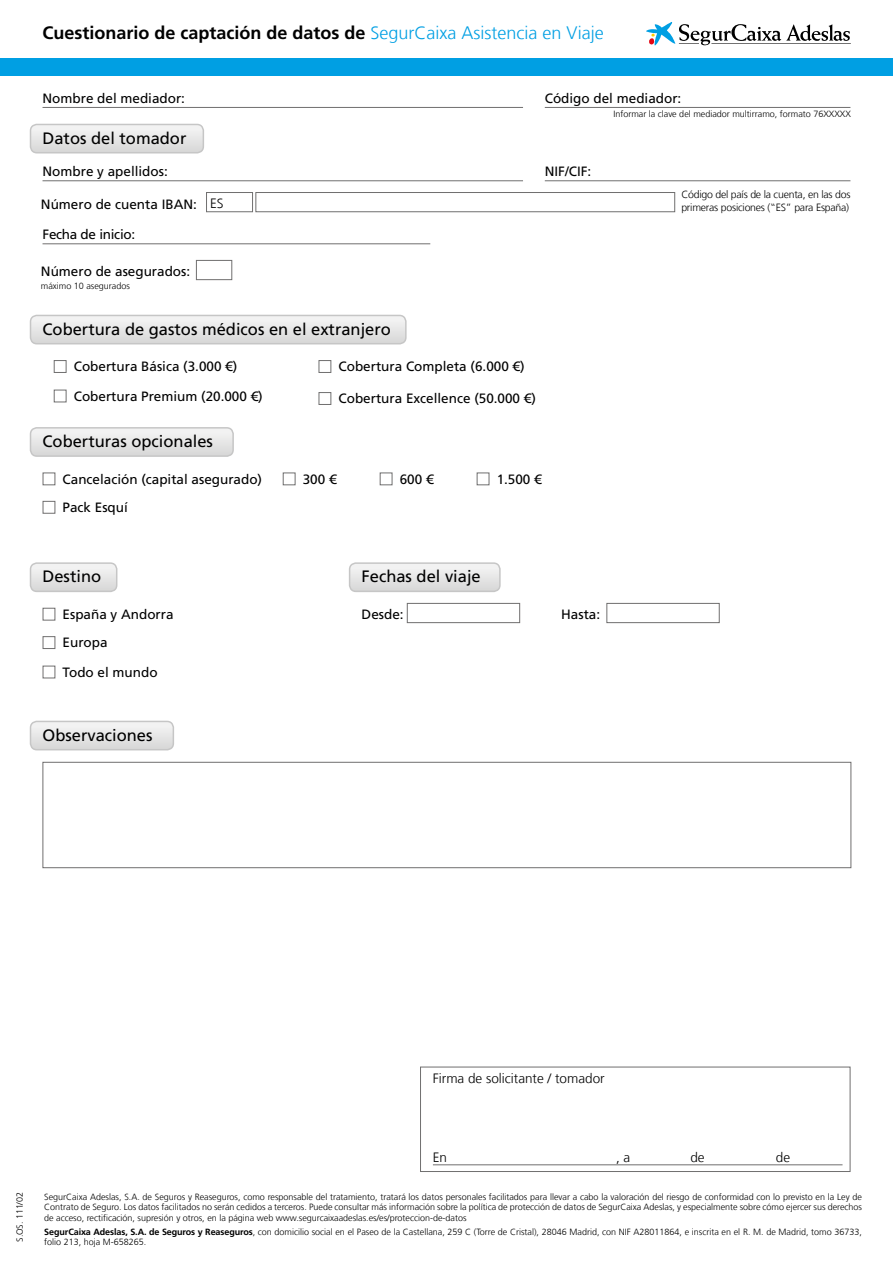
<style>
.page{position:relative;width:893px;height:1263px;background:#fff}
.page>*{position:absolute;margin:0;border:0;box-sizing:border-box;transform-origin:0 0}
.t1{font:700 18px "La Caixa Frutiger";color:#000}
.t2{font:16.5px "La Caixa Frutiger";color:#000}
.t3{font:13.5px/29.4px "La Caixa Frutiger";color:#000}
.t4{font:300 13.5px "La Caixa Frutiger";color:#000}
.t5{font:13.5px "La Caixa Frutiger";letter-spacing:-.02em;color:#000}
.t6{font:300 10.5px "La Caixa Frutiger";letter-spacing:-.02em;color:#000}
.t7{font:300 9px/10.5px "La Caixa Frutiger";color:#000;text-align:justify}
.s1{font-weight:300;color:#009fe3}
.s2{font-weight:700}
</style>
<div class="page">
<svg style="left:31px;top:124px;width:172px;height:29px"></svg>
<div style="left:30px;top:124px;width:174px;height:29px;border:2px solid #c6c6c6;border-radius:6px"></div>
<svg style="left:33px;top:565px;width:84px;height:24px"></svg>
<div style="left:30px;top:562px;width:87px;height:30px;border:2px solid #c6c6c6;border-radius:6px"></div>
<svg style="left:352px;top:565px;width:146px;height:24px"></svg>
<div style="left:349px;top:562px;width:152px;height:30px;border:2px solid #c6c6c6;border-radius:6px"></div>
<svg style="left:33px;top:430px;width:198px;height:24px"></svg>
<div style="left:30px;top:427px;width:204px;height:30px;border:2px solid #c6c6c6;border-radius:6px"></div>
<svg style="left:31px;top:315px;width:373px;height:29px"></svg>
<div style="left:30px;top:315px;width:377px;height:29px;border:2px solid #c6c6c6;border-radius:6px"></div>
<hr style="left:43px;top:107px;width:480px;height:1px;background:#706f6f">
<hr style="left:43px;top:180px;width:480px;height:1px;background:#706f6f">
<hr style="left:545px;top:107px;width:305px;height:1px;background:#706f6f">
<hr style="left:545px;top:180px;width:305px;height:1px;background:#706f6f">
<div style="left:0;top:58px;width:893px;height:17px;background:#009fe3"></div>
<hr style="left:43px;top:243px;width:387px;height:1px;background:#706f6f">
<div style="left:43px;top:472px;width:12px;height:13px;border:1px solid #706f6f"></div>
<div style="left:54px;top:360px;width:13px;height:13px;border:1px solid #706f6f"></div>
<div style="left:319px;top:360px;width:12px;height:13px;border:1px solid #706f6f"></div>
<div style="left:54px;top:390px;width:13px;height:12px;border:1px solid #706f6f"></div>
<div style="left:319px;top:392px;width:12px;height:13px;border:1px solid #706f6f"></div>
<div style="left:43px;top:608px;width:12px;height:12px;border:1px solid #706f6f"></div>
<div style="left:43px;top:501px;width:12px;height:13px;border:1px solid #706f6f"></div>
<div style="left:43px;top:636px;width:12px;height:13px;border:1px solid #706f6f"></div>
<div style="left:283px;top:472px;width:13px;height:13px;border:1px solid #706f6f"></div>
<div style="left:380px;top:472px;width:12px;height:13px;border:1px solid #706f6f"></div>
<div style="left:477px;top:472px;width:12px;height:13px;border:1px solid #706f6f"></div>
<svg style="left:31px;top:721px;width:140px;height:29px"></svg>
<div style="left:30px;top:721px;width:144px;height:29px;border:2px solid #c6c6c6;border-radius:6px"></div>
<div style="left:43px;top:762px;width:808px;height:106px;border:1px solid #706f6f"></div>
<div style="left:206px;top:192px;width:47px;height:20px;border:1px solid #706f6f"></div>
<div style="left:407px;top:603px;width:113px;height:20px;border:1px solid #706f6f"></div>
<div style="left:606px;top:603px;width:114px;height:20px;border:1px solid #706f6f"></div>
<div style="left:196px;top:260px;width:36px;height:20px;border:1px solid #706f6f"></div>
<div style="left:255px;top:192px;width:420px;height:20px;border:1px solid #706f6f"></div>
<svg style="left:646px;top:22px;width:205px;height:23px"></svg>
<div style="left:420px;top:1067px;width:430px;height:105px;border:1px solid #706f6f"></div>
<hr style="left:433px;top:1164px;width:409px;height:1px;background:#706f6f">
<h1 class="t1" style="left:43px;top:22px;width:563px">Cuestionario de captación de datos de <span class="s1">SegurCaixa Asistencia en Viaje</span></h1>
<h3 class="t3" style="left:43px;top:83px;width:144px">Nombre del mediador:</h3>
<h2 class="t2" style="left:43px;top:128px;width:145px">Datos del tomador</h2>
<h3 class="t3" style="left:43px;top:157px;width:127px">Nombre y apellidos:</h3>
<h3 class="t3" style="left:41px;top:189px;width:158px">Número de cuenta IBAN:</h3>
<h3 class="t5" style="left:43px;top:227px;width:94px">Fecha de inicio:</h3>
<h3 class="t3" style="left:41px;top:257px;width:151px">Número de asegurados:</h3>
<p class="t7" style="left:41px;top:281px;width:91px">máximo 10 asegurados</p>
<h3 class="t3" style="left:545px;top:83px;width:138px">Código del mediador:</h3>
<h3 class="t3" style="left:545px;top:157px;width:48px">NIF/CIF:</h3>
<p class="t7" style="left:613px;top:109px;width:239px">Informar la clave del mediador multirramo, formato 76XXXXX</p>
<p class="t6" style="left:681px;top:188px;width:171px">Código del país de la cuenta, en las dos</p>
<h3 class="t4" style="left:210px;top:196px;width:15px">ES</h3>
<p class="t6" style="left:681px;top:201px;width:169px">primeras posiciones (“ES” para España)</p>
<h2 class="t2" style="left:43px;top:319px;width:350px">Cobertura de gastos médicos en el extranjero</h2>
<h3 class="t3" style="left:74px;top:352px;width:165px">Cobertura Básica (3.000 €)</h3>
<h3 class="t3" style="left:339px;top:352px;width:188px">Cobertura Completa (6.000 €)</h3>
<h3 class="t3" style="left:74px;top:381px;width:190px">Cobertura Premium (20.000 €)</h3>
<h3 class="t3" style="left:339px;top:384px;width:199px">Cobertura Excellence (50.000 €)</h3>
<h2 class="t2" style="left:43px;top:432px;width:172px">Coberturas opcionales</h2>
<h3 class="t3" style="left:63px;top:464px;width:201px">Cancelación (capital asegurado)</h3>
<h3 class="t3" style="left:63px;top:493px;width:67px">Pack Esquí</h3>
<h3 class="t3" style="left:303px;top:464px;width:35px">300 €</h3>
<h3 class="t3" style="left:400px;top:464px;width:35px">600 €</h3>
<h3 class="t3" style="left:497px;top:464px;width:47px">1.500 €</h3>
<h2 class="t2" style="left:43px;top:567px;width:60px">Destino</h2>
<h2 class="t2" style="left:362px;top:567px;width:121px">Fechas del viaje</h2>
<h3 class="t3" style="left:63px;top:600px;width:113px">España y Andorra</h3>
<h3 class="t3" style="left:362px;top:600px;width:44px">Desde:</h3>
<h3 class="t3" style="left:561px;top:600px;width:41px">Hasta:</h3>
<h3 class="t3" style="left:63px;top:628px;width:97px">Europa<br>Todo el mundo</h3>
<h2 class="t2" style="left:43px;top:725px;width:112px">Observaciones</h2>
<h3 class="t4" style="left:433px;top:1071px;width:173px">Firma de solicitante / tomador</h3>
<p class="t7" style="left:14px;top:1242px;width:51px;rotate:-90deg">S.OS. 111/02</p>
<h3 class="t4" style="left:433px;top:1149px;width:16px">En</h3>
<h3 class="t4" style="left:616px;top:1149px;width:16px">, a</h3>
<h3 class="t4" style="left:690px;top:1149px;width:16px">de</h3>
<h3 class="t4" style="left:776px;top:1149px;width:16px">de</h3>
<p class="t7" style="left:44px;top:1191px;width:819px">SegurCaixa Adeslas, S.A. de Seguros y Reaseguros, como responsable del tratamiento, tratará los datos personales facilitados para llevar a cabo la valoración del riesgo de conformidad con lo previsto en la Ley de Contrato de Seguro. Los datos facilitados no serán cedidos a terceros. Puede consultar más información sobre la política de protección de datos de SegurCaixa Adeslas, y especialmente sobre cómo ejercer sus derechos de acceso, rectificación, supresión y otros, en la página web www.segurcaixaadeslas.es/es/proteccion-de-datos</p>
<p class="t7" style="left:44px;top:1226px;width:819px"><span class="s2">SegurCaixa Adeslas, S.A. de Seguros y Reaseguros</span>, con domicilio social en el Paseo de la Castellana, 259 C (Torre de Cristal), 28046 Madrid, con NIF A28011864, e inscrita en el R. M. de Madrid, tomo 36733, folio 213, hoja M-658265.</p>
</div>
